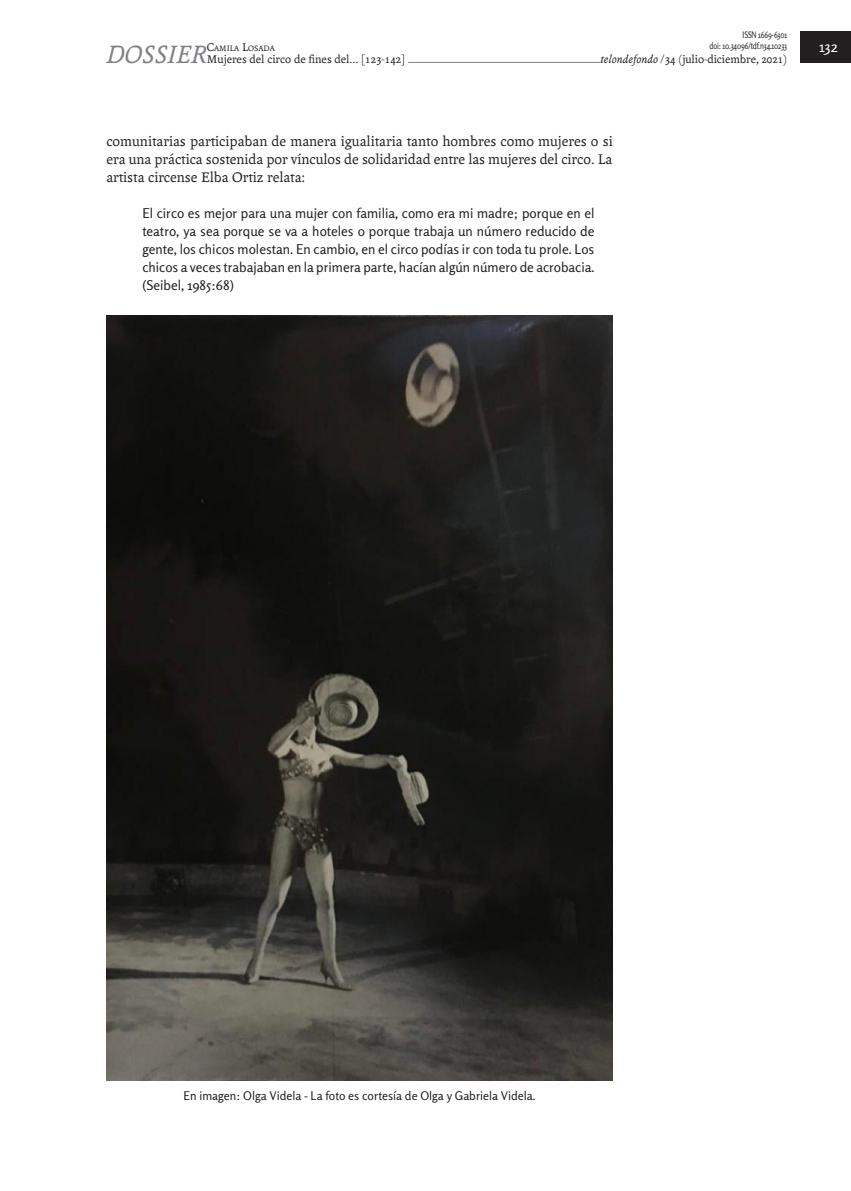
<style>
.page{position:relative;width:851px;height:1191px;background:#fff}
.page>*{position:absolute;margin:0;border:0;box-sizing:border-box;transform-origin:0 0}
.t1{font:italic 27px "Andralis ND Os F";color:#808285}
.t2{font:15px/18px "Andralis ND Os F";color:#231f20;text-align:justify}
.t3{font:15px "Rosario";color:#fff}
.t4{font:13.5px/18px "Rosario";color:#231f20;text-align:justify}
.t5{font:12px "Andralis ND Os F";color:#231f20}
.t6{font:12px "Rosario";color:#231f20}
.t7{font:9px/10.8px "Rosario";letter-spacing:-.02em;color:#231f20;text-align:right;scale:.8 1}
.t8{font:8.4px "Andralis ND Os F";color:#231f20}
.s1{font-size:12px}
.s2{font-style:italic}
</style>
<div class="page">
<hr style="left:106px;top:62px;width:598px;height:1px;background:#808285">
<div style="left:600px;top:52px;width:187px;height:15px;background:#fff"></div>
<div style="left:800px;top:32px;width:50px;height:31px;background:#231f20"></div>
<div style="left:106px;top:43px;width:105px;height:24px;background:#fff"></div>
<div style="left:207px;top:52px;width:201px;height:15px;background:#fff"></div>
<img style="left:106px;top:315px;width:506px;height:765px">
<h1 class="t1" style="left:106px;top:40px;width:102px">DOSSIER</h1>
<p class="t8" style="left:207px;top:44px;width:69px"><span class="s1">C</span>AMILA <span class="s1">L</span>OSADA</p>
<p class="t5" style="left:207px;top:52px;width:200px">Mujeres del circo de fines del... [123-142]</p>
<p class="t7" style="left:709px;top:30px;width:98px">ISSN 1669-6301<br>doi: 10.34096/tdf.n34.10233</p>
<p class="t5" style="left:600px;top:52px;width:188px"><span class="s2">telondefondo</span> /34 (julio-diciembre, 2021)</p>
<p class="t2" style="left:106px;top:132px;width:508px">comunitarias participaban de manera igualitaria tanto hombres como mujeres o si era una práctica sostenida por vínculos de solidaridad entre las mujeres del circo. La artista circense Elba Ortiz relata:</p>
<p class="t4" style="left:142px;top:204px;width:453px">El circo es mejor para una mujer con familia, como era mi madre; porque en el teatro, ya sea porque se va a hoteles o porque trabaja un número reducido de gente, los chicos molestan. En cambio, en el circo podías ir con toda tu prole. Los chicos a veces trabajaban en la primera parte, hacían algún número de acrobacia. (Seibel, 1985:68)</p>
<p class="t3" style="left:819px;top:38px;width:20px">132</p>
<p class="t6" style="left:183px;top:1088px;width:353px">En imagen: Olga Videla - La foto es cortesía de Olga y Gabriela Videla.</p>
</div>
